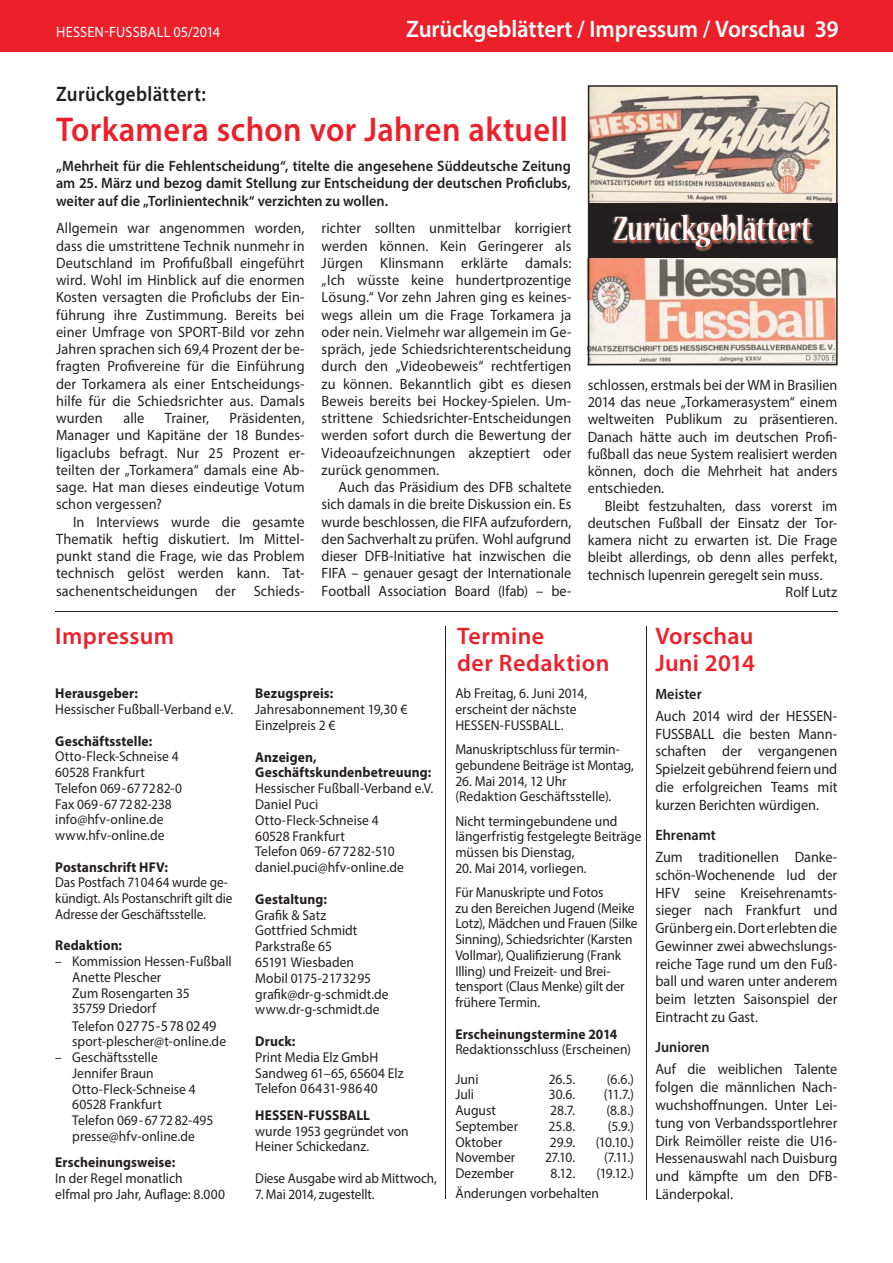
<style>
.page{position:relative;width:893px;height:1263px;background:#fff}
.page>*{position:absolute;margin:0;border:0;box-sizing:border-box;transform-origin:0 0}
.t1{font:700 condensed 37.5px "Nueva Std";letter-spacing:-.015em;color:#fff;scale:.9 1}
.t2{font:600 34.5px "Myriad Pro";letter-spacing:.01em;color:#ec202b;scale:.94 1}
.t3{font:600 24px/27px "Myriad Pro";letter-spacing:.02em;color:#ec202b}
.t4{font:600 24px "Myriad Pro";letter-spacing:-.005em;color:#fff;scale:.95 1}
.t5{font:600 21px "Myriad Pro";letter-spacing:.02em;color:#231f20;scale:.9 1}
.t6{font:15px/17.2px "Myriad Pro";color:#231f20;text-align:justify;scale:.95 1}
.t7{font:600 15px/17.2px "Myriad Pro";color:#231f20;text-align:justify;scale:.95 1}
.t8{font:15px "Myriad Pro";letter-spacing:.01em;color:#fff;scale:.95 1}
.t9{font:15px "Myriad Pro";letter-spacing:-.02em;color:#231f20;scale:.95 1}
.t10{font:14.25px/15.8px "Myriad Pro";color:#231f20;scale:.95 1}
.t11{font:700 14.25px/15.8px "Myriad Pro";letter-spacing:.01em;color:#231f20;scale:.95 1}
.t12{font:14.25px/15.8px "Myriad Pro";color:#231f20;scale:.93 1}
.s1{font-size:14.25px}
</style>
<div class="page">
<div style="left:0;top:0;width:893px;height:51px;background:#ec202b"></div>
<hr style="left:445px;top:626px;width:1px;height:573px;background:#231f20">
<hr style="left:646px;top:626px;width:1px;height:573px;background:#231f20">
<hr style="left:55px;top:612px;width:782px;height:1px;background:#231f20">
<svg style="left:588px;top:85px;width:249px;height:280px;background:#b49f94"></svg>
<p class="t8" style="left:56px;top:26px;width:174px">HESSEN-FUSSBALL 05/2014</p>
<h3 class="t4" style="left:406px;top:20px;width:457px">Zurückgeblättert / Impressum / Vorschau 39</h3>
<h3 class="t5" style="left:56px;top:86px;width:168px">Zurückgeblättert:</h3>
<h2 class="t2" style="left:56px;top:117px;width:546px">Torkamera schon vor Jahren aktuell</h2>
<p class="t7" style="left:56px;top:159px;width:543px">„Mehrheit für die Fehlentscheidung“, titelte die angesehene Süddeutsche Zeitung am 25. März und bezog damit Stellung zur Entscheidung der deutschen Proficlubs, weiter auf die „Torlinientechnik“ verzichten zu wollen.</p>
<p class="t6" style="left:56px;top:221px;width:263px">Allgemein war angenommen worden, dass die umstrittene Technik nunmehr in Deutschland im Profifußball eingeführt wird. Wohl im Hinblick auf die enormen Kosten versagten die Proficlubs der Ein&shy;führung ihre Zustimmung. Bereits bei einer Umfrage von SPORT-Bild vor zehn Jahren sprachen sich 69,4 Prozent der be&shy;fragten Profivereine für die Einführung der Torkamera als einer Entscheidungs&shy;hilfe für die Schiedsrichter aus. Damals wurden</p>
<p class="t6" style="left:322px;top:221px;width:264px">richter sollten unmittelbar korrigiert werden können. Kein Geringerer als Jürgen Klinsmann erklärte damals: „Ich wüsste keine hundertprozentige Lösung.“ Vor zehn Jahren ging es keines&shy;wegs allein um die Frage Torkamera ja oder nein. Vielmehr war allgemein im Ge&shy;spräch, jede Schiedsrichterentscheidung durch den „Videobeweis“ rechtfertigen zu können. Bekanntlich gibt es diesen Beweis bereits bei Hockey-Spielen. Um&shy;strittene Schiedsrichter-Entscheidungen werden sofort durch die Bewertung der Videoaufzeichnungen akzeptiert oder zurück genommen.</p>
<p class="t6" style="left:322px;top:479px;width:265px;text-indent:17px">Auch das Präsidium des DFB schaltete sich damals in die breite Diskussion ein. Es wurde beschlossen, die FIFA aufzufordern, den Sachverhalt zu prüfen. Wohl aufgrund dieser DFB-Initiative hat inzwischen die FIFA – genauer gesagt der Internationale Football Association Board (Ifab) – be-</p>
<p class="t6" style="left:56px;top:410px;width:263px;text-indent:174px">Präsidenten, Manager und Kapitäne der 18 Bundes&shy;ligaclubs befragt. Nur 25 Prozent er&shy;teilten der „Torkamera“ damals eine Ab&shy;sage. Hat man dieses eindeutige Votum schon vergessen?</p>
<p class="t6" style="left:56px;top:514px;width:263px;text-indent:17px">In Interviews wurde die gesamte Thematik heftig diskutiert. Im Mittel&shy;punkt stand die Frage, wie das Problem technisch gelöst werden kann. Tat&shy;sachenentscheidungen der Schieds-</p>
<p class="t6" style="left:123px;top:410px;width:24px">alle</p>
<p class="t6" style="left:165px;top:410px;width:48px">Trainer,</p>
<h1 class="t1" style="left:614px;top:206px;width:221px">Zurückgeblättert</h1>
<p class="t6" style="left:588px;top:377px;width:264px">schlossen, erstmals bei der WM in Brasilien 2014 das neue „Torkamerasystem“ einem weltweiten Publikum zu präsentieren.<br>Danach hätte auch im deutschen Profi&shy;fußball das neue System realisiert werden können, doch die Mehrheit hat anders entschieden.</p>
<p class="t6" style="left:605px;top:498px;width:246px">Bleibt festzuhalten, dass vorerst im</p>
<p class="t6" style="left:588px;top:515px;width:264px">deutschen Fußball der Einsatz der Tor-</p>
<p class="t6" style="left:588px;top:532px;width:264px">kamera nicht zu erwarten ist. Die Frage</p>
<p class="t6" style="left:588px;top:550px;width:264px">bleibt allerdings, ob denn alles perfekt,</p>
<p class="t6" style="left:588px;top:567px;width:249px">technisch lupenrein geregelt sein muss.</p>
<p class="t6" style="left:786px;top:584px;width:56px">Rolf Lutz</p>
<h3 class="t3" style="left:55px;top:624px;width:120px">Impressum</h3>
<p class="t11" style="left:55px;top:687px;width:89px">Herausgeber:</p>
<p class="t10" style="left:55px;top:702px;width:189px">Hessischer Fußball-Verband e.V.</p>
<p class="t11" style="left:55px;top:734px;width:104px">Geschäftsstelle:</p>
<p class="t10" style="left:55px;top:750px;width:135px">Otto-Fleck-Schneise 4<br>60528 Frankfurt<br>Telefon 069-677282-0<br>Fax 069-677282-238 info@hfv-online.de www.hfv-online.de</p>
<p class="t11" style="left:55px;top:860px;width:120px">Postanschrift HFV:</p>
<p class="t12" style="left:55px;top:876px;width:192px">Das Postfach 710464 wurde ge&shy;kündigt. Als Postanschrift gilt die<br>Adresse der Geschäftsstelle.</p>
<p class="t11" style="left:55px;top:939px;width:72px">Redaktion:</p>
<p class="t10" style="left:72px;top:954px;width:169px;text-indent:-17px">– Kommission Hessen-Fußball<br>Anette Plescher<br>Zum Rosengarten 35<br>35759 Driedorf</p>
<p class="t9" style="left:72px;top:1020px;width:153px"><span class="s1">Telefon</span> 02775-578 02 49</p>
<p class="t10" style="left:72px;top:1035px;width:163px">sport-plescher@t-online.de</p>
<p class="t10" style="left:72px;top:1050px;width:150px;text-indent:-17px">– Geschäftsstelle<br>Jennifer Braun<br>Otto-Fleck-Schneise 4<br>60528 Frankfurt<br>Telefon 069-677282-495 presse@hfv-online.de</p>
<p class="t11" style="left:55px;top:1156px;width:128px">Erscheinungsweise:</p>
<p class="t10" style="left:55px;top:1171px;width:180px">In der Regel monatlich<br>elfmal pro Jahr, Auflage: 8.000</p>
<p class="t11" style="left:255px;top:687px;width:84px">Bezugspreis:</p>
<p class="t10" style="left:255px;top:702px;width:161px">Jahresabonnement 19,30 €<br>Einzelpreis 2 €</p>
<p class="t11" style="left:255px;top:750px;width:187px">Anzeigen,<br>Geschäftskundenbetreuung:</p>
<p class="t10" style="left:255px;top:781px;width:189px">Hessischer Fußball-Verband e.V.<br>Daniel Puci<br>Otto-Fleck-Schneise 4<br>60528 Frankfurt<br>Telefon 069-677282-510 daniel.puci@hfv-online.de</p>
<p class="t11" style="left:255px;top:892px;width:77px">Gestaltung:</p>
<p class="t10" style="left:255px;top:908px;width:142px">Grafik &amp; Satz<br>Gottfried Schmidt<br>Parkstraße 65<br>65191 Wiesbaden<br>Mobil 0175-2173295 grafik@dr-g-schmidt.de www.dr-g-schmidt.de</p>
<p class="t11" style="left:255px;top:1034px;width:44px">Druck:</p>
<p class="t10" style="left:255px;top:1050px;width:158px">Print Media Elz GmbH<br>Sandweg 61–65, 65604 Elz<br>Telefon 06431-98640</p>
<p class="t11" style="left:255px;top:1108px;width:122px">HESSEN-FUSSBALL</p>
<p class="t10" style="left:255px;top:1124px;width:163px">wurde 1953 gegründet von<br>Heiner Schickedanz.</p>
<p class="t12" style="left:255px;top:1171px;width:197px">Diese Ausgabe wird ab Mittwoch,</p>
<p class="t12" style="left:255px;top:1187px;width:130px">7. Mai 2014, zugestellt.</p>
<h3 class="t3" style="left:457px;top:624px;width:154px">Termine<br>der Redaktion</h3>
<p class="t10" style="left:455px;top:687px;width:140px">Ab Freitag, 6. Juni 2014, erscheint der nächste<br>HESSEN-FUSSBALL.</p>
<p class="t10" style="left:455px;top:742px;width:190px">Manuskriptschluss für termin&shy;gebundene Beiträge ist Montag,</p>
<p class="t10" style="left:455px;top:774px;width:166px">26. Mai 2014, 12 Uhr (Redaktion Geschäftsstelle).</p>
<p class="t10" style="left:455px;top:814px;width:198px">Nicht termingebundene und längerfristig festgelegte Bei träge müssen bis Dienstag,</p>
<p class="t10" style="left:455px;top:857px;width:157px;line-height:24.3px">20. Mai 2014, vorliegen.<br>Für Manuskripte und Fotos</p>
<p class="t10" style="left:455px;top:901px;width:193px">zu den Bereichen Jugend (Meike<br>Lotz), Mädchen und Frauen (Silke<br>Sinning), Schiedsrichter (Karsten<br>Vollmar), Qualifizierung (Frank<br>Illing) und Freizeit- und Brei&shy;tensport (Claus Menke) gilt der frühere Termin.</p>
<p class="t11" style="left:455px;top:1027px;width:172px">Erscheinungstermine 2014</p>
<p class="t10" style="left:455px;top:1036px;width:186px;line-height:29.2px">Redaktionsschluss (Erscheinen)<br>Juni</p>
<p class="t10" style="left:549px;top:1072px;width:29px">26.5.</p>
<p class="t10" style="left:607px;top:1072px;width:30px">(6.6.)</p>
<p class="t10" style="left:455px;top:1088px;width:21px">Juli</p>
<p class="t10" style="left:549px;top:1088px;width:29px">30.6.</p>
<p class="t10" style="left:604px;top:1088px;width:33px">(11.7.)</p>
<p class="t10" style="left:455px;top:1103px;width:44px">August</p>
<p class="t10" style="left:550px;top:1103px;width:28px">28.7.</p>
<p class="t10" style="left:606px;top:1103px;width:30px">(8.8.)</p>
<p class="t10" style="left:455px;top:1119px;width:68px">September</p>
<p class="t10" style="left:548px;top:1119px;width:30px">25.8.</p>
<p class="t10" style="left:608px;top:1119px;width:29px">(5.9.)</p>
<p class="t10" style="left:455px;top:1135px;width:51px">Oktober</p>
<p class="t10" style="left:550px;top:1135px;width:28px">29.9.</p>
<p class="t10" style="left:596px;top:1135px;width:42px">(10.10.)</p>
<p class="t10" style="left:455px;top:1151px;width:65px">November</p>
<p class="t10" style="left:545px;top:1151px;width:33px">27.10.</p>
<p class="t10" style="left:604px;top:1151px;width:33px">(7.11.)</p>
<p class="t10" style="left:455px;top:1166px;width:64px">Dezember</p>
<p class="t10" style="left:550px;top:1166px;width:28px">8.12.</p>
<p class="t10" style="left:455px;top:1164px;width:189px;line-height:20px;text-indent:141px">(19.12.)<br>Änderungen vorbehalten</p>
<h3 class="t3" style="left:655px;top:624px;width:101px">Vorschau<br>Juni 2014</h3>
<p class="t7" style="left:655px;top:686px;width:50px">Meister</p>
<p class="t6" style="left:655px;top:708px;width:193px;line-height:17.7px">Auch 2014 wird der HESSEN-FUSSBALL die besten Mann&shy;schaften der vergan ge nen Spielzeit gebührend feiern und die erfolgreichen Teams mit kurzen Berichten würdigen.</p>
<p class="t7" style="left:655px;top:828px;width:65px">Ehrenamt</p>
<p class="t6" style="left:655px;top:849px;width:193px;line-height:17.7px">Zum traditionellen Danke&shy;schön-Wochenende lud der HFV seine Kreisehrenamts&shy;sieger nach Frankfurt und Grünberg ein. Dort erlebten die Gewinner zwei abwechslungs&shy;reiche Tage rund um den Fuß&shy;ball und waren unter anderem beim letzten Saisonspiel der Eintracht zu Gast.</p>
<p class="t7" style="left:655px;top:1040px;width:59px">Junioren</p>
<p class="t6" style="left:655px;top:1062px;width:193px;line-height:17.7px">Auf die weiblichen Talente folgen die männlichen Nach&shy;wuchshoffnungen. Unter Lei&shy;tung von Verbandssportlehrer Dirk Reimöller reiste die U16- Hessenauswahl nach Duisburg und kämpfte um den DFB-Länderpokal.</p>
</div>
